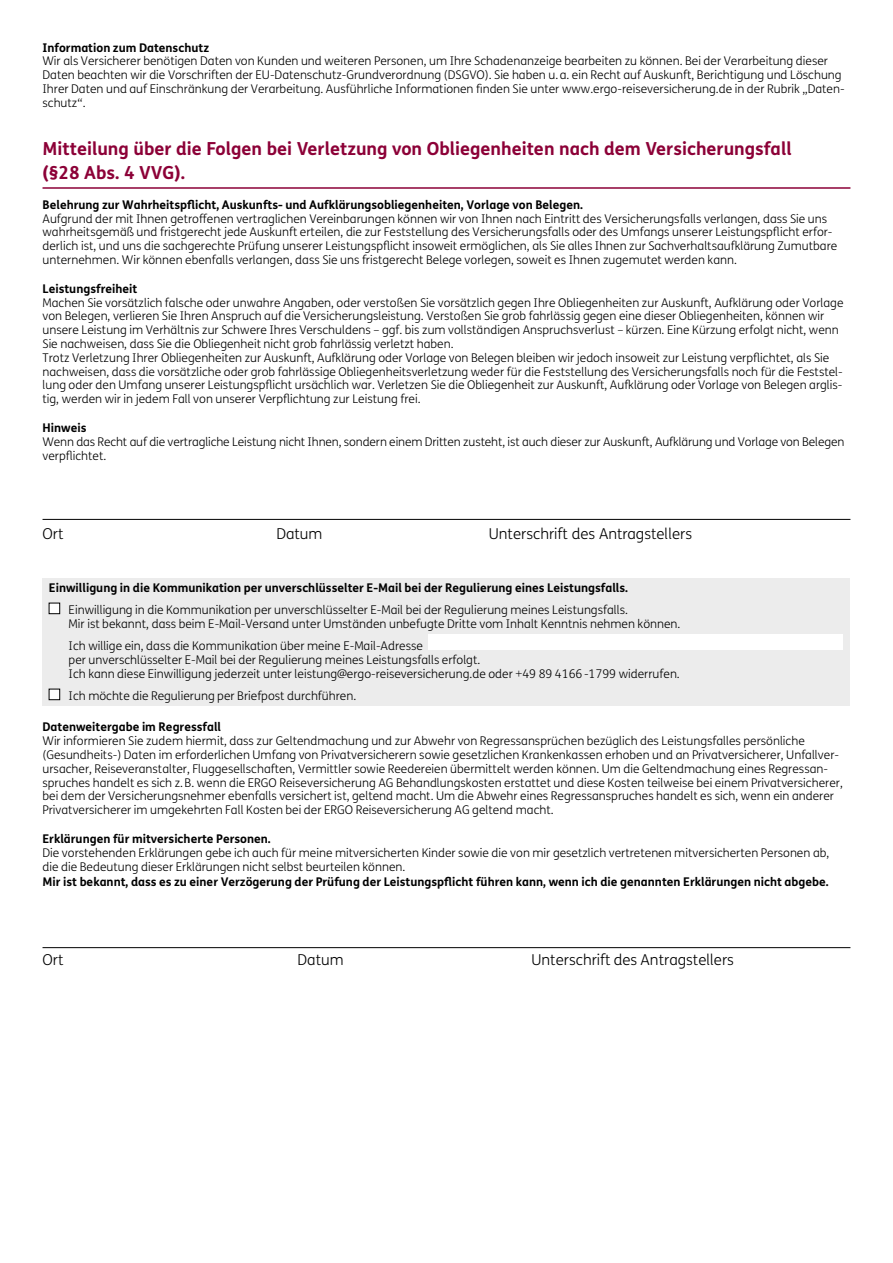
<style>
.page{position:relative;width:893px;height:1263px;background:#fff}
.page>*{position:absolute;margin:0;border:0;box-sizing:border-box;transform-origin:0 0}
.t1{font:700 18px/24px "FS Me";color:#8c0037}
.t2{font:300 15px "FS Me";color:#000}
.t3{font:300 12px/13.8px "FS Me";color:#000}
.t4{font:700 12px "FS Me";color:#000}
</style>
<div class="page">
<hr style="left:43px;top:187px;width:807px;height:2px;background:#8c0037">
<hr style="left:43px;top:519px;width:807px;height:1px;background:#000">
<hr style="left:43px;top:947px;width:807px;height:1px;background:#000">
<div style="left:43px;top:578px;width:807px;height:128px;background:#ececec"></div>
<div style="left:49px;top:603px;width:11px;height:11px;background:#fff"></div>
<div style="left:49px;top:603px;width:11px;height:11px;border:1px solid #000"></div>
<div style="left:428px;top:635px;width:415px;height:15px;background:#fff"></div>
<div style="left:49px;top:689px;width:11px;height:11px;background:#fff"></div>
<div style="left:49px;top:689px;width:11px;height:11px;border:1px solid #000"></div>
<p class="t4" style="left:43px;top:38px;width:168px">Information zum Datenschutz</p>
<p class="t3" style="left:43px;top:54px;width:804px">Wir als Versicherer benötigen Daten von Kunden und weiteren Personen, um Ihre Schadenanzeige bearbeiten zu können. Bei der Verarbeitung dieser Daten beachten wir die Vorschriften der EU-Datenschutz-Grundverordnung (DSGVO). Sie haben u.a. ein Recht auf Auskunft, Berichtigung und Löschung Ihrer Daten und auf Einschränkung der Verarbeitung. Ausführliche Informationen finden Sie unter www.ergo-reiseversicherung.de in der Rubrik „Daten&shy;schutz“.</p>
<h1 class="t1" style="left:43px;top:135px;width:751px">Mitteilung über die Folgen bei Verletzung von Obliegenheiten nach dem Versicherungsfall (§28 Abs. 4 VVG).</h1>
<p class="t4" style="left:43px;top:195px;width:542px">Belehrung zur Wahrheitspflicht, Auskunfts- und Aufklärungsobliegenheiten, Vorlage von Belegen.</p>
<p class="t3" style="left:43px;top:211px;width:796px">Aufgrund der mit Ihnen getroffenen vertraglichen Vereinbarungen können wir von Ihnen nach Eintritt des Versicherungsfalls verlangen, dass Sie uns wahrheitsgemäß und fristgerecht jede Auskunft erteilen, die zur Feststellung des Versicherungsfalls oder des Umfangs unserer Leistungspflicht erfor&shy;derlich ist, und uns die sachgerechte Prüfung unserer Leistungspflicht insoweit ermöglichen, als Sie alles Ihnen zur Sachverhaltsaufklärung Zumutbare unternehmen. Wir können ebenfalls verlangen, dass Sie uns fristgerecht Belege vorlegen, soweit es Ihnen zugemutet werden kann.</p>
<p class="t4" style="left:43px;top:279px;width:96px">Leistungsfreiheit</p>
<p class="t3" style="left:43px;top:295px;width:802px">Machen Sie vorsätzlich falsche oder unwahre Angaben, oder verstoßen Sie vorsätzlich gegen Ihre Obliegenheiten zur Auskunft, Aufklärung oder Vorlage von Belegen, verlieren Sie Ihren Anspruch auf die Versicherungsleistung. Verstoßen Sie grob fahrlässig gegen eine dieser Obliegenheiten, können wir unsere Leistung im Verhältnis zur Schwere Ihres Verschuldens – ggf. bis zum vollständigen Anspruchsverlust – kürzen. Eine Kürzung erfolgt nicht, wenn Sie nachweisen, dass Sie die Obliegenheit nicht grob fahrlässig verletzt haben.<br>Trotz Verletzung Ihrer Obliegenheiten zur Auskunft, Aufklärung oder Vorlage von Belegen bleiben wir jedoch insoweit zur Leistung verpflichtet, als Sie nachweisen, dass die vorsätzliche oder grob fahrlässige Obliegenheitsverletzung weder für die Feststellung des Versicherungsfalls noch für die Feststel&shy;lung oder den Umfang unserer Leistungspflicht ursächlich war. Verletzen Sie die Obliegenheit zur Auskunft, Aufklärung oder Vorlage von Belegen arglis&shy;tig, werden wir in jedem Fall von unserer Verpflichtung zur Leistung frei.</p>
<p class="t4" style="left:43px;top:418px;width:45px">Hinweis</p>
<p class="t3" style="left:43px;top:434px;width:803px">Wenn das Recht auf die vertragliche Leistung nicht Ihnen, sondern einem Dritten zusteht, ist auch dieser zur Auskunft, Aufklärung und Vorlage von Belegen verpflichtet.</p>
<p class="t2" style="left:43px;top:524px;width:23px">Ort</p>
<p class="t2" style="left:276px;top:524px;width:48px">Datum</p>
<p class="t2" style="left:489px;top:524px;width:205px">Unterschrift des Antragstellers</p>
<p class="t4" style="left:49px;top:578px;width:581px">Einwilligung in die Kommunikation per unverschlüsselter E-Mail bei der Regulierung eines Leistungsfalls.</p>
<p class="t3" style="left:69px;top:602px;width:613px">Einwilligung in die Kommunikation per unverschlüsselter E-Mail bei der Regulierung meines Leistungsfalls.<br>Mir ist bekannt, dass beim E-Mail-Versand unter Umständen unbefugte Dritte vom Inhalt Kenntnis nehmen können.</p>
<p class="t3" style="left:69px;top:638px;width:613px">Ich willige ein, dass die Kommunikation über meine E-Mail-Adresse<br>per unverschlüsselter E-Mail bei der Regulierung meines Leistungsfalls erfolgt.<br>Ich kann diese Einwilligung jederzeit unter leistung@ergo-reiseversicherung.de oder +49 89 4166-1799 widerrufen.</p>
<p class="t3" style="left:69px;top:688px;width:289px">Ich möchte die Regulierung per Briefpost durchführen.</p>
<p class="t4" style="left:43px;top:718px;width:180px">Datenweitergabe im Regressfall</p>
<p class="t3" style="left:43px;top:734px;width:802px">Wir informieren Sie zudem hiermit, dass zur Geltendmachung und zur Abwehr von Regressansprüchen bezüglich des Leistungsfalles persönliche (Gesundheits-) Daten im erforderlichen Umfang von Privatversicherern sowie gesetzlichen Krankenkassen erhoben und an Privatversicherer, Unfallver&shy;ursacher, Reiseveranstalter, Fluggesellschaften, Vermittler sowie Reedereien übermittelt werden können. Um die Geltendmachung eines Regressan&shy;spruches handelt es sich z.B. wenn die ERGO Reiseversicherung AG Behandlungskosten erstattet und diese Kosten teilweise bei einem Privatversicherer, bei dem der Versicherungsnehmer ebenfalls versichert ist, geltend macht. Um die Abwehr eines Regressanspruches handelt es sich, wenn ein anderer Privatversicherer im umgekehrten Fall Kosten bei der ERGO Reiseversicherung AG geltend macht.</p>
<p class="t4" style="left:43px;top:829px;width:230px">Erklärungen für mitversicherte Personen.</p>
<p class="t3" style="left:43px;top:845px;width:788px">Die vorstehenden Erklärungen gebe ich auch für meine mitversicherten Kinder sowie die von mir gesetzlich vertretenen mitversicherten Personen ab, die die Bedeutung dieser Erklärungen nicht selbst beurteilen können.</p>
<p class="t4" style="left:43px;top:872px;width:788px">Mir ist bekannt, dass es zu einer Verzögerung der Prüfung der Leistungspflicht führen kann, wenn ich die genannten Erklärungen nicht abgebe.</p>
<p class="t2" style="left:43px;top:949px;width:23px">Ort</p>
<p class="t2" style="left:298px;top:949px;width:48px">Datum</p>
<p class="t2" style="left:531px;top:949px;width:204px">Unterschrift des Antragstellers</p>
</div>
